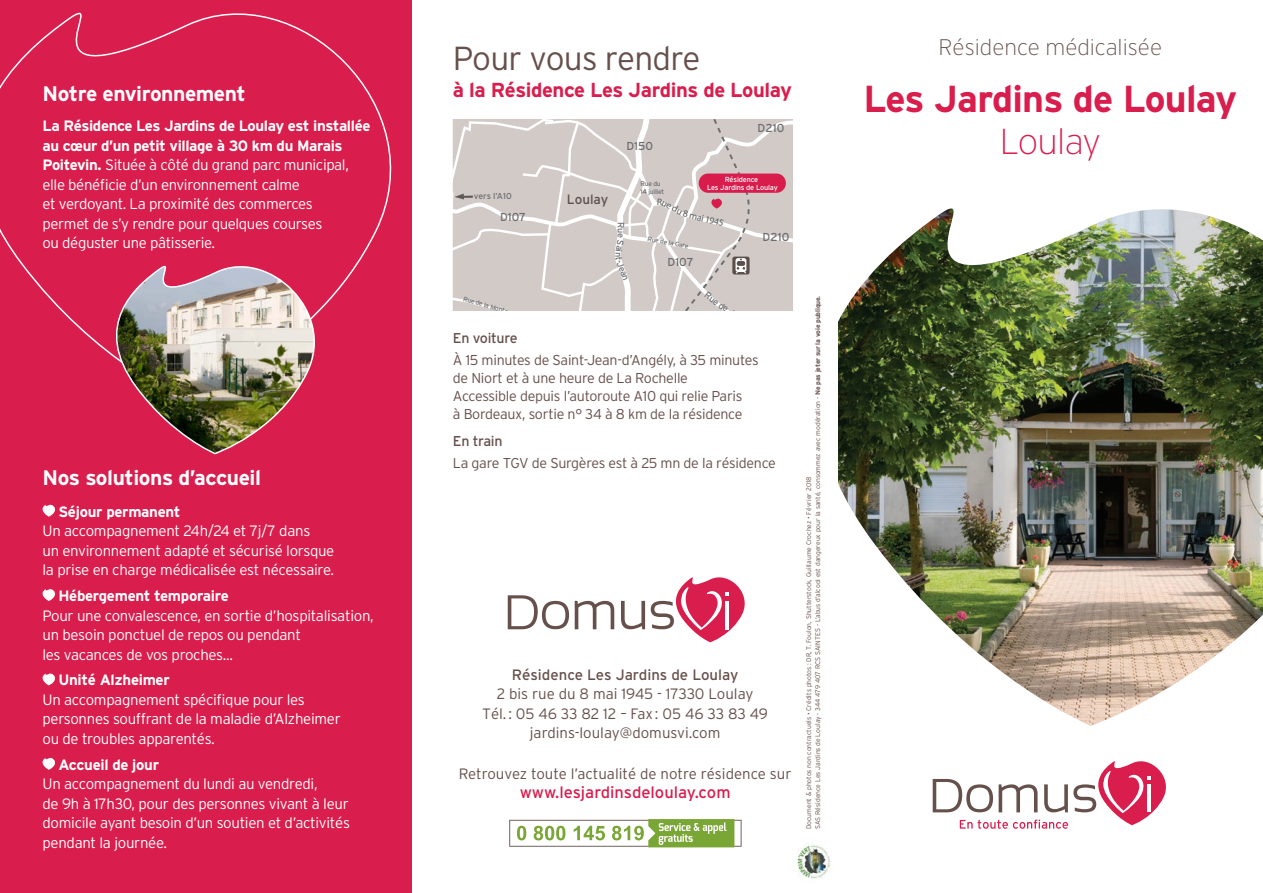
<style>
.page{position:relative;width:1263px;height:893px;background:#fff}
.page>*{position:absolute;margin:0;border:0;box-sizing:border-box;transform-origin:0 0}
.t1{font:700 37.5px "Interstate";letter-spacing:-.02em;color:#d91d4d}
.t2{font:200 36px "Interstate";letter-spacing:-.02em;color:#d91d4d}
.t3{font:300 33.3px "Interstate";letter-spacing:-.02em;color:#66504b}
.t4{font:200 22.5px "Interstate";color:#66504b}
.t5{font:700 21px "Interstate";letter-spacing:-.02em;color:#fff}
.t6{font:700 20.25px "Interstate";letter-spacing:-.02em;color:#d91d4d}
.t7{font:16.5px "Interstate";color:#d91d4d}
.t8{font:300 15px/19.5px "Interstate";letter-spacing:-.02em;color:#fff}
.t9{font:300 15px/19.5px "Interstate";color:#66504b;text-align:center}
.t10{font:700 15px "Interstate";letter-spacing:-.02em;color:#fff}
.t11{font:15px "Interstate";color:#66504b}
.t12{font:300 14.25px/18px "Interstate";letter-spacing:-.02em;color:#66504b}
.t13{font:14.25px "Interstate";letter-spacing:-.02em;color:#66504b}
.t14{font:13.5px "Interstate";color:#5c4f4b}
.t15{font:11.55px "Interstate";color:#6c6d70}
.t16{font:9.6px "Myriad Pro";color:#57585a}
.t17{font:9.15px "Interstate";color:#6c6d70}
.t18{font:8.7px "Interstate";color:#6c6d70}
.t19{font:7.35px/7.4px "Interstate";letter-spacing:-.02em;color:#fff;text-align:center}
.t20{font:300 6.75px "Interstate";color:#66504b}
.t21{font:6.75px/8.1px "Interstate";color:#6c6d70}
.s1{font-weight:700}
</style>
<div class="page">
<div style="left:0;top:0;width:412px;height:893px;background:#d91d4d"></div>
<svg style="left:42px;top:504px;width:13px;height:13px"></svg>
<svg style="left:42px;top:589px;width:13px;height:12px"></svg>
<svg style="left:42px;top:673px;width:13px;height:12px"></svg>
<svg style="left:42px;top:758px;width:13px;height:12px"></svg>
<svg style="left:0;top:12px;width:392px;height:326px"></svg>
<img style="left:90px;top:248px;width:248px;height:207px">
<img style="left:838px;top:208px;width:425px;height:518px">
<svg style="left:933px;top:761px;width:233px;height:68px"></svg>
<svg style="left:621px;top:601px;width:24px;height:28px"></svg>
<svg style="left:575px;top:601px;width:39px;height:28px"></svg>
<svg style="left:508px;top:595px;width:61px;height:34px"></svg>
<svg style="left:651px;top:577px;width:94px;height:65px"></svg>
<svg style="left:509px;top:819px;width:232px;height:28px"></svg>
<img style="left:797px;top:844px;width:34px;height:35px">
<svg style="left:453px;top:119px;width:340px;height:191px;background:#d6cac9"></svg>
<p class="t5" style="left:43px;top:82px;width:205px">Notre environnement</p>
<p class="t8" style="left:43px;top:116px;width:329px"><span class="s1">La Résidence Les Jardins de Loulay est installée au cœur d’un petit village à 30 km du Marais Poitevin.</span> Située à côté du grand parc municipal, elle bénéficie d’un environnement calme<br>et verdoyant. La proximité des commerces<br>permet de s’y rendre pour quelques courses<br>ou déguster une pâtisserie.</p>
<p class="t5" style="left:43px;top:466px;width:220px">Nos solutions d’accueil</p>
<p class="t10" style="left:58px;top:503px;width:124px">Séjour permanent</p>
<p class="t8" style="left:43px;top:521px;width:293px">Un accompagnement 24h/24 et 7j/7 dans<br>un environnement adapté et sécurisé lorsque la prise en charge médicalisée est nécessaire.</p>
<p class="t10" style="left:58px;top:587px;width:172px">Hébergement temporaire</p>
<p class="t8" style="left:43px;top:605px;width:333px">Pour une convalescence, en sortie d’hospitalisation, un besoin ponctuel de repos ou pendant<br>les vacances de vos proches...</p>
<p class="t10" style="left:58px;top:672px;width:113px">Unité Alzheimer</p>
<p class="t8" style="left:43px;top:690px;width:300px">Un accompagnement spécifique pour les personnes souffrant de la maladie d’Alzheimer ou de troubles apparentés.</p>
<p class="t10" style="left:58px;top:756px;width:102px">Accueil de jour</p>
<p class="t8" style="left:43px;top:774px;width:309px">Un accompagnement du lundi au vendredi,<br>de 9h à 17h30, pour des personnes vivant à leur domicile ayant besoin d’un soutien et d’activités pendant la journée.</p>
<p class="t3" style="left:453px;top:40px;width:249px">Pour vous rendre</p>
<p class="t6" style="left:453px;top:79px;width:341px">à la Résidence Les Jardins de Loulay</p>
<p class="t15" style="left:758px;top:121px;width:28px">D210</p>
<p class="t15" style="left:626px;top:140px;width:28px">D150</p>
<p class="t18" style="left:474px;top:191px;width:39px">vers l’A10</p>
<p class="t15" style="left:500px;top:210px;width:28px">D107</p>
<p class="t14" style="left:567px;top:191px;width:43px">Loulay</p>
<p class="t17" style="left:626px;top:222px;width:17px;rotate:90deg">Rue</p>
<p class="t21" style="left:640px;top:179px;width:25px;rotate:-1deg">Rue du<br>14 juillet</p>
<p class="t19" style="left:707px;top:176px;width:72px">Résidence<br>Les Jardins de Loulay</p>
<p class="t16" style="left:665px;top:197px;width:23px;rotate:27deg">ue du</p>
<p class="t16" style="left:685px;top:207px;width:43px;rotate:14deg">8 mai 1945</p>
<p class="t21" style="left:648px;top:235px;width:43px;rotate:10deg">Rue de la Gare</p>
<p class="t15" style="left:763px;top:231px;width:28px">D210</p>
<p class="t15" style="left:667px;top:255px;width:28px">D107</p>
<p class="t21" style="left:465px;top:295px;width:58px;rotate:16deg">Rue de la Montagne</p>
<p class="t17" style="left:709px;top:290px;width:54px;rotate:36deg">Rue de Jarrie</p>
<p class="t13" style="left:453px;top:330px;width:66px">En voiture</p>
<p class="t12" style="left:453px;top:351px;width:307px">À 15 minutes de Saint-Jean-d’Angély, à 35 minutes de Niort et à une heure de La Rochelle<br>Accessible depuis l’autoroute A10 qui relie Paris<br>à Bordeaux, sortie n° 34 à 8 km de la résidence</p>
<p class="t13" style="left:453px;top:433px;width:51px">En train</p>
<p class="t12" style="left:453px;top:454px;width:325px">La gare TGV de Surgères est à 25 mn de la résidence</p>
<p class="t11" style="left:512px;top:666px;width:228px">Résidence Les Jardins de Loulay</p>
<p class="t9" style="left:497px;top:684px;width:258px">2 bis rue du 8 mai 1945 - 17330 Loulay</p>
<p class="t9" style="left:482px;top:704px;width:287px">Tél. : 05 46 33 82 12 – Fax: 05 46 33 83 49 jardins-loulay@domusvi.com</p>
<p class="t9" style="left:459px;top:763px;width:334px">Retrouvez toute l’actualité de notre résidence sur</p>
<p class="t7" style="left:520px;top:783px;width:212px">www.lesjardinsdeloulay.com</p>
<p class="t20" style="left:814px;top:829px;width:535px;rotate:-90deg">SAS Résidence Les Jardins de Loulay - 344 479 407 RCS SAINTES - L’abus d’alcool est dangereux pour la santé, consommez avec modération - <span class="s1">Ne pas jeter sur la voie publique.</span></p>
<p class="t20" style="left:805px;top:829px;width:354px;rotate:-90deg">Document &amp; photos non contractuels • Crédits photos : DR, T. Foulon, Shutterstock, Guillaume Crochez • Février 2018</p>
<p class="t4" style="left:938px;top:34px;width:225px">Résidence médicalisée</p>
<p class="t1" style="left:863px;top:78px;width:375px">Les Jardins de Loulay</p>
<p class="t2" style="left:1000px;top:119px;width:103px">Loulay</p>
</div>
